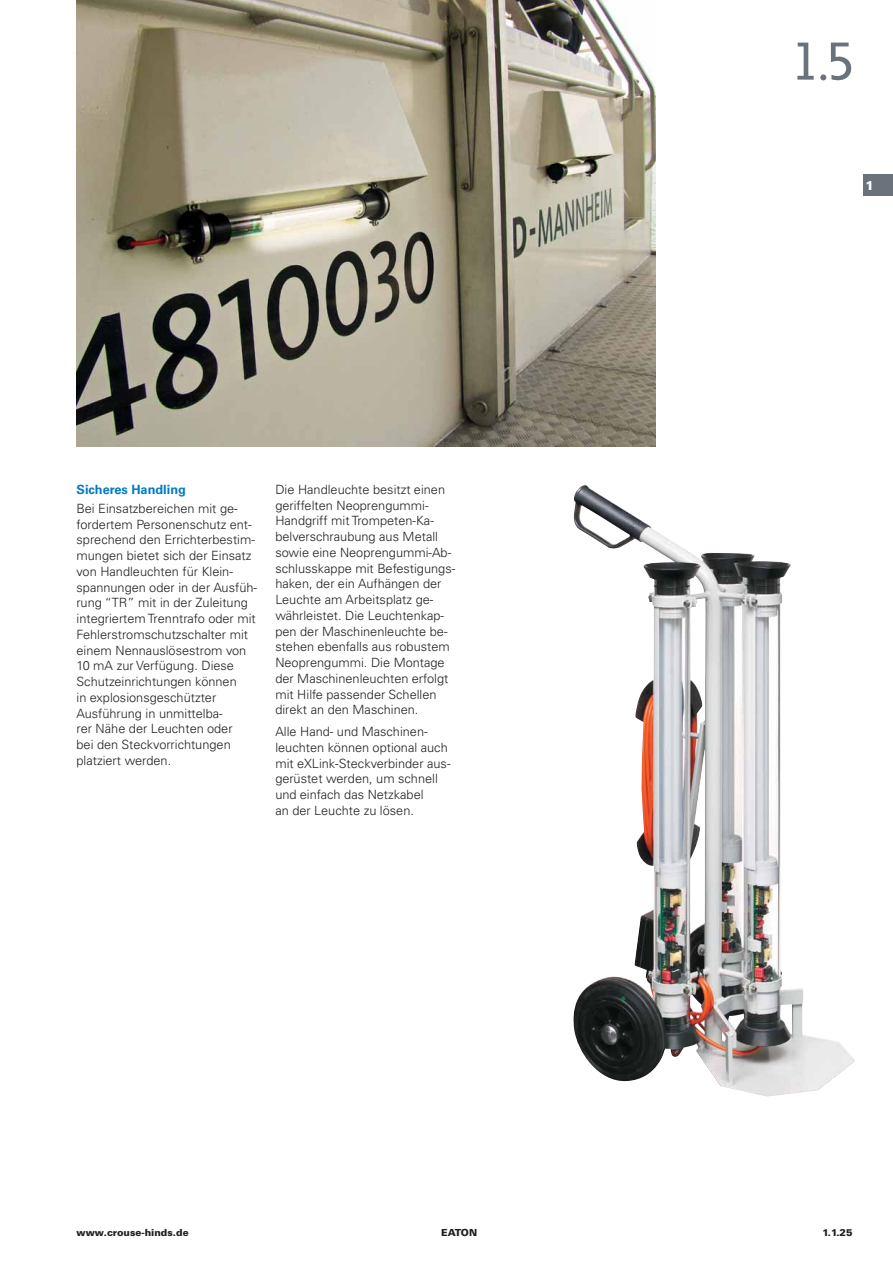
<style>
.page{position:relative;width:893px;height:1263px;background:#fff}
.page>*{position:absolute;margin:0;border:0;box-sizing:border-box;transform-origin:0 0}
.t1{font:500 54px "Eaton";color:#6a737b}
.t2{font:300 12.75px/15.8px "Univers LT Pro 45";color:#231f20}
.t3{font:700 12.75px "Univers LT Pro 65";color:#007ac2}
.t4{font:900 12.75px "Univers LT Pro 75";color:#fff}
.t5{font:900 9.75px "Univers LT Pro 75";color:#231f20}
</style>
<div class="page">
<div style="left:863px;top:174px;width:30px;height:22px;background:#6a737b"></div>
<img style="left:77px;top:0;width:579px;height:446px">
<img style="left:573px;top:485px;width:282px;height:611px">
<p class="t3" style="left:77px;top:485px;width:111px">Sicheres Handling</p>
<p class="t2" style="left:77px;top:502px;width:182px">Bei Einsatzbereichen mit ge&shy;fordertem Personenschutz ent&shy;sprechend den Errichterbestim&shy;mungen bietet sich der Einsatz von Handleuchten für Klein&shy;spannungen oder in der Ausfüh&shy;rung “TR” mit in der Zuleitung integriertem Trenntrafo oder mit<br>Fehlerstromschutzschalter mit einem Nennauslösestrom von<br>10 mA zur Verfügung. Diese<br>Schutzeinrichtungen können<br>in explosionsgeschützter<br>Ausführung in unmittelba-<br>rer Nähe der Leuchten oder<br>bei den Steckvorrichtungen platziert werden.</p>
<p class="t2" style="left:275px;top:483px;width:181px">Die Handleuchte besitzt einen geriffelten Neoprengummi-<br>Handgriff mit Trompeten-Ka&shy;belverschraubung aus Metall sowie eine Neoprengummi-Ab&shy;schlusskappe mit Befestigungs&shy;haken, der ein Aufhängen der<br>Leuchte am Arbeitsplatz ge&shy;währleistet. Die Leuchtenkap&shy;pen der Maschinenleuchte be&shy;stehen ebenfalls aus robustem<br>Neoprengummi. Die Montage der Maschinenleuchten erfolgt mit Hilfe passender Schellen direkt an den Maschinen.</p>
<p class="t2" style="left:275px;top:725px;width:177px">Alle Hand- und Maschinen&shy;leuchten können optional auch mit eXLink-Steckverbinder aus&shy;gerüstet werden, um schnell und einfach das Netzkabel<br>an der Leuchte zu lösen.</p>
<h1 class="t1" style="left:791px;top:41px;width:65px">1.5</h1>
<p class="t4" style="left:865px;top:178px;width:10px">1</p>
<p class="t5" style="left:77px;top:1227px;width:114px">www.crouse-hinds.de</p>
<p class="t5" style="left:441px;top:1227px;width:37px">EATON</p>
<p class="t5" style="left:822px;top:1227px;width:32px">1.1.25</p>
</div>
